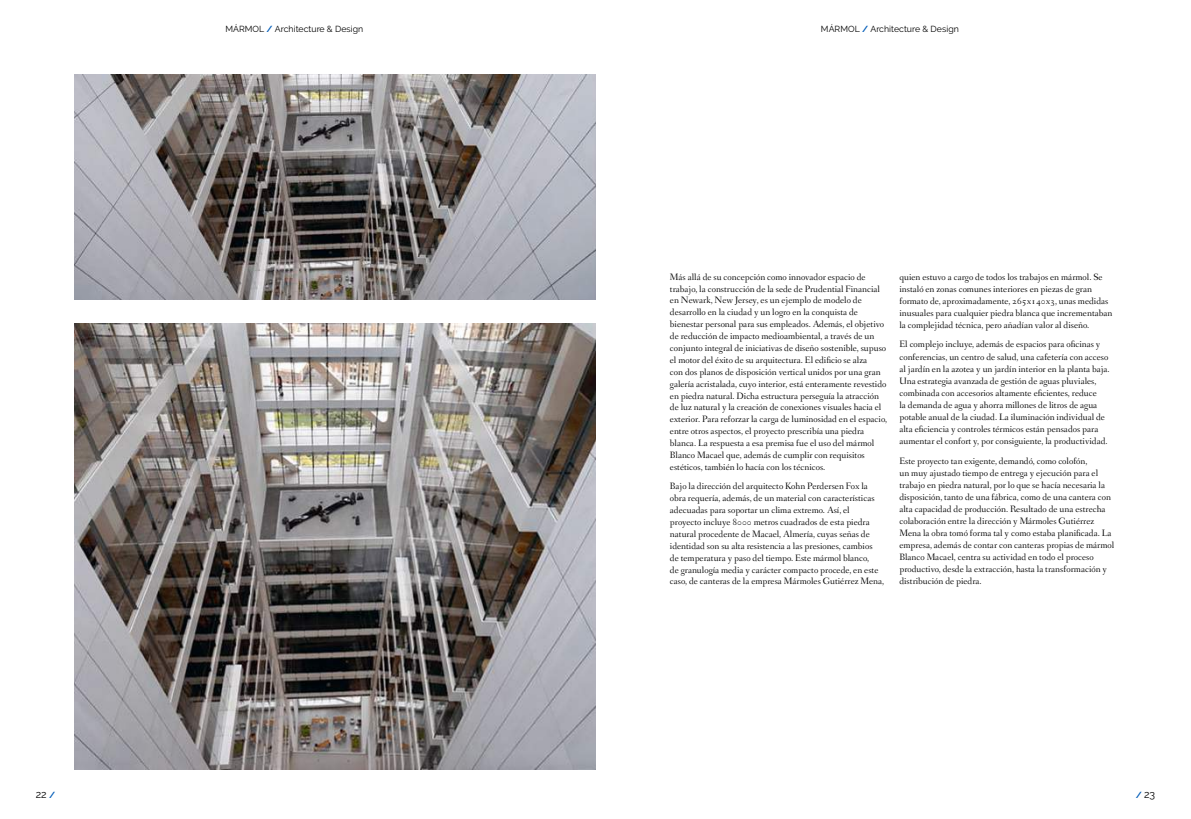
<style>
.page{position:relative;width:1191px;height:819px;background:#fff}
.page>*{position:absolute;margin:0;border:0;box-sizing:border-box;transform-origin:0 0}
.t1{font:10.5px "Raleway";color:#000}
.t2{font:9.62px/11.9px "Fanwood";color:#000}
.t3{font:8.75px "Raleway";letter-spacing:.005em;color:#000}
.s1{font-weight:700;color:#005cb8}
.s2{font-weight:700;font-size:8.75px;color:#005cb8}
</style>
<div class="page">
<img style="left:74px;top:323px;width:521px;height:446px">
<img style="left:74px;top:74px;width:521px;height:225px">
<p class="t3" style="left:225px;top:23px;width:139px">MÁRMOL <span class="s1">/</span> Architecture &amp; Design</p>
<p class="t3" style="left:821px;top:23px;width:139px">MÁRMOL <span class="s1">/</span> Architecture &amp; Design</p>
<p class="t2" style="left:670px;top:271px;width:219px">Más allá de su concepción como innovador espacio de trabajo, la construcción de la sede de Prudential Financial en Newark, New Jersey, es un ejemplo de modelo de desarrollo en la ciudad y un logro en la conquista de bienestar personal para sus empleados. Además, el objetivo de reducción de impacto medioambiental, a través de un conjunto integral de iniciativas de diseño sostenible, supuso el motor del éxito de su arquitectura. El edificio se alza<br>con dos planos de disposición vertical unidos por una gran galería acristalada, cuyo interior, está enteramente revestido en piedra natural. Dicha estructura perseguía la atracción de luz natural y la creación de conexiones visuales hacia el exterior. Para reforzar la carga de luminosidad en el espacio, entre otros aspectos, el proyecto prescribía una piedra blanca. La respuesta a esa premisa fue el uso del mármol Blanco Macael que, además de cumplir con requisitos estéticos, también lo hacía con los técnicos.</p>
<p class="t2" style="left:670px;top:481px;width:216px">Bajo la dirección del arquitecto Kohn Perdersen Fox la obra requería, además, de un material con características adecuadas para soportar un clima extremo. Así, el<br>proyecto incluye 8000 metros cuadrados de esta piedra natural procedente de Macael, Almería, cuyas señas de identidad son su alta resistencia a las presiones, cambios<br>de temperatura y paso del tiempo. Este mármol blanco,<br>de granulogía media y carácter compacto procede, en este caso, de canteras de la empresa Mármoles Gutiérrez Mena,</p>
<p class="t2" style="left:899px;top:271px;width:214px">quien estuvo a cargo de todos los trabajos en mármol. Se instaló en zonas comunes interiores en piezas de gran formato de, aproximadamente, 265x140x3, unas medidas inusuales para cualquier piedra blanca que incrementaban la complejidad técnica, pero añadían valor al diseño.</p>
<p class="t2" style="left:899px;top:339px;width:212px">El complejo incluye, además de espacios para oficinas y conferencias, un centro de salud, una cafetería con acceso al jardín en la azotea y un jardín interior en la planta baja.<br>Una estrategia avanzada de gestión de aguas pluviales, combinada con accesorios altamente eficientes, reduce<br>la demanda de agua y ahorra millones de litros de agua potable anual de la ciudad. La iluminación individual de alta eficiencia y controles térmicos están pensados para aumentar el confort y, por consiguiente, la productividad.</p>
<p class="t2" style="left:899px;top:455px;width:216px">Este proyecto tan exigente, demandó, como colofón,<br>un muy ajustado tiempo de entrega y ejecución para el trabajo en piedra natural, por lo que se hacía necesaria la disposición, tanto de una fábrica, como de una cantera con alta capacidad de producción. Resultado de una estrecha colaboración entre la dirección y Mármoles Gutiérrez Mena la obra tomó forma tal y como estaba planificada. La empresa, además de contar con canteras propias de mármol Blanco Macael, centra su actividad en todo el proceso productivo, desde la extracción, hasta la transformación y distribución de piedra.</p>
<p class="t1" style="left:36px;top:788px;width:21px">22<span class="s2">/</span></p>
<p class="t1" style="left:1135px;top:788px;width:21px"><span class="s2">/</span> 23</p>
</div>
